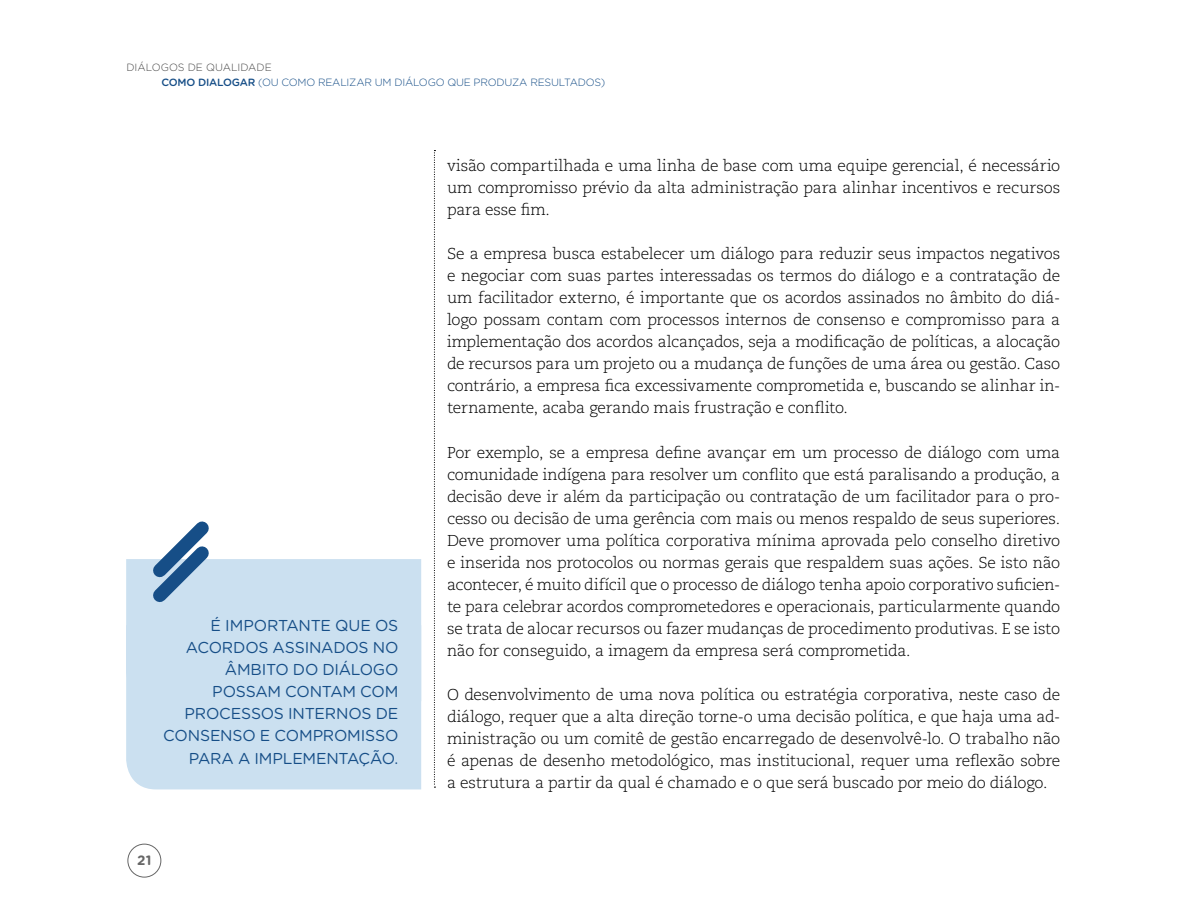
<style>
.page{position:relative;width:1188px;height:918px;background:#fff}
.page>*{position:absolute;margin:0;border:0;box-sizing:border-box;transform-origin:0 0}
.t1{font:300 15.75px/22px "Caecilia LT Std";letter-spacing:-.015em;color:#000;text-align:justify}
.t2{font:15.75px/22px "Gotham Rounded";letter-spacing:-.015em;color:#164e87;text-align:right}
.t3{font:700 13.5px "Gotham Rounded";color:#666}
.t4{font:300 10.5px/15.9px "Gotham Rounded";letter-spacing:-.02em;color:#164e87}
.s1{color:#474747}
.s2{font-weight:500}
</style>
<div class="page">
<div style="left:128px;top:844px;width:33px;height:34px;border:1px solid #666;border-radius:50%"></div>
<svg style="left:434px;top:150px;width:1px;height:638px"></svg>
<div style="left:126px;top:701px;width:295px;height:88px;background:#cbe0f0"></div>
<svg style="left:126px;top:521px;width:295px;height:180px"></svg>
<p class="t4" style="left:162px;top:58px;width:445px;text-indent:-35px"><span class="s1">DIÁLOGOS DE QUALIDADE<br></span><span class="s2">COMO DIALOGAR</span> (OU COMO REALIZAR UM DIÁLOGO QUE PRODUZA RESULTADOS)</p>
<p class="t2" style="left:163px;top:614px;width:237px">É IMPORTANTE QUE OS<br>ACORDOS ASSINADOS NO<br>ÂMBITO DO DIÁLOGO<br>POSSAM CONTAM COM<br>PROCESSOS INTERNOS DE<br>CONSENSO E COMPROMISSO<br>PARA A IMPLEMENTAÇÃO.</p>
<p class="t3" style="left:137px;top:850px;width:16px">21</p>
<p class="t1" style="left:447px;top:155px;width:615px">visão compartilhada e uma linha de base com uma equipe gerencial, é necessário um compromisso prévio da alta administração para alinhar incentivos e recursos para esse fim.</p>
<p class="t1" style="left:447px;top:243px;width:615px">Se a empresa busca estabelecer um diálogo para reduzir seus impactos negativos e negociar com suas partes interessadas os termos do diálogo e a contratação de um facilitador externo, é importante que os acordos assinados no âmbito do diá&shy;logo possam contam com processos internos de consenso e compromisso para a implementação dos acordos alcançados, seja a modificação de políticas, a alocação de recursos para um projeto ou a mudança de funções de uma área ou gestão. Caso contrário, a empresa fica excessivamente comprometida e, buscando se alinhar in&shy;ternamente, acaba gerando mais frustração e conflito.</p>
<p class="t1" style="left:447px;top:441px;width:615px">Por exemplo, se a empresa define avançar em um processo de diálogo com uma comunidade indígena para resolver um conflito que está paralisando a produção, a decisão deve ir além da participação ou contratação de um facilitador para o pro&shy;cesso ou decisão de uma gerência com mais ou menos respaldo de seus superiores.<br>Deve promover uma política corporativa mínima aprovada pelo conselho diretivo e inserida nos protocolos ou normas gerais que respaldem suas ações. Se isto não acontecer, é muito difícil que o processo de diálogo tenha apoio corporativo suficien&shy;te para celebrar acordos comprometedores e operacionais, particularmente quando se trata de alocar recursos ou fazer mudanças de procedimento produtivas. E se isto não for conseguido, a imagem da empresa será comprometida.</p>
<p class="t1" style="left:447px;top:684px;width:615px">O desenvolvimento de uma nova política ou estratégia corporativa, neste caso de diálogo, requer que a alta direção torne-o uma decisão política, e que haja uma ad&shy;ministração ou um comitê de gestão encarregado de desenvolvê-lo. O trabalho não é apenas de desenho metodológico, mas institucional, requer uma reflexão sobre a estrutura a partir da qual é chamado e o que será buscado por meio do diálogo.</p>
</div>
